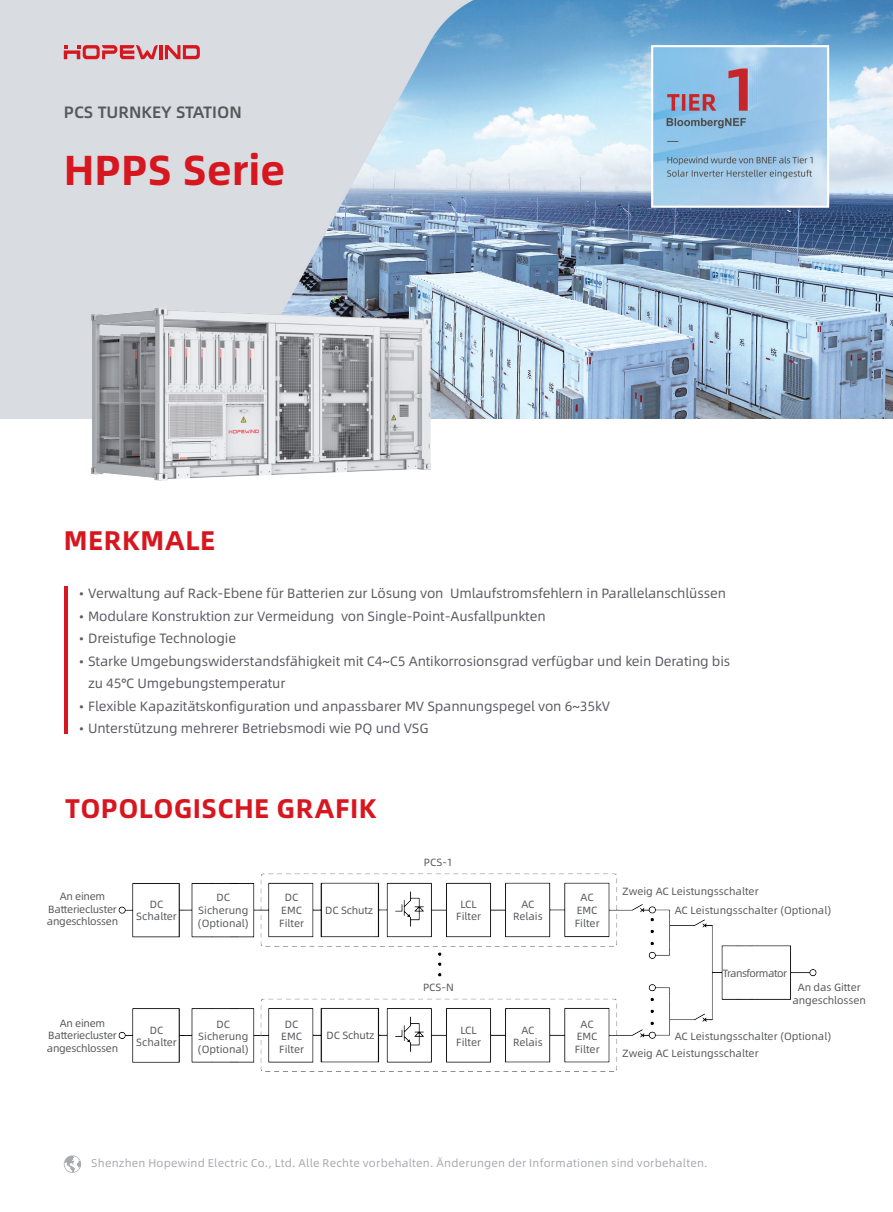
<style>
.page{position:relative;width:893px;height:1212px;background:#fff}
.page>*{position:absolute;margin:0;border:0;box-sizing:border-box;transform-origin:0 0}
.t1{font:700 42px "Alibaba Sans";color:#d7171f}
.t2{font:700 27px "Alibaba Sans";letter-spacing:.015em;color:#d7171f}
.t3{font:500 16.5px "Alibaba Sans";color:#57585a}
.t4{font:13.5px/22.5px "Alibaba Sans";letter-spacing:-.01em;color:#5e5b63}
.t5{font:11.25px "Alibaba Sans";letter-spacing:.015em;color:#a8a9ad}
.t6{font:10.5px/12.6px "Alibaba Sans";color:#57585a;text-align:center}
.t7{font:10.5px/12.6px "Alibaba Sans";letter-spacing:-.025em;color:#57585a;text-align:center}
.t8{font:10.5px "Alibaba Sans";letter-spacing:-.05em;color:#57585a}
</style>
<div class="page">
<svg style="left:64px;top:1155px;width:17px;height:18px"></svg>
<img style="left:118px;top:873px;width:698px;height:199px">
<img style="left:0;top:0;width:893px;height:419px">
<hr style="left:159px;top:45px;width:3px;height:14px;background:#d7171f">
<svg style="left:165px;top:45px;width:35px;height:14px"></svg>
<svg style="left:64px;top:45px;width:94px;height:14px"></svg>
<hr style="left:64px;top:586px;width:4px;height:147px;background:#d7171f">
<img style="left:654px;top:48px;width:172px;height:157px">
<div style="left:651px;top:45px;width:178px;height:163px;border:2px solid #fff"></div>
<img style="left:70px;top:284px;width:384px;height:197px">
<p class="t3" style="left:64px;top:99px;width:179px">PCS TURNKEY STATION</p>
<p class="t1" style="left:64px;top:137px;width:223px">HPPS Serie</p>
<p class="t2" style="left:64px;top:519px;width:153px">MERKMALE</p>
<p class="t4" style="left:80px;top:582px;width:648px">• Verwaltung auf Rack-Ebene für Batterien zur Lösung von Umlaufstromsfehlern in Parallelanschlüssen</p>
<p class="t4" style="left:80px;top:604px;width:468px">• Modulare Konstruktion zur Vermeidung von Single-Point-Ausfallpunkten</p>
<p class="t4" style="left:80px;top:627px;width:158px">• Dreistufige Technologie</p>
<p class="t4" style="left:88px;top:649px;width:644px;text-indent:-9px">• Starke Umgebungswiderstandsfähigkeit mit C4~C5 Antikorrosionsgrad verfügbar und kein Derating bis zu 45°C Umgebungstemperatur</p>
<p class="t4" style="left:80px;top:694px;width:532px">• Flexible Kapazitätskonfiguration und anpassbarer MV Spannungspegel von 6~35kV</p>
<p class="t4" style="left:80px;top:717px;width:351px">• Unterstützung mehrerer Betriebsmodi wie PQ und VSG</p>
<p class="t2" style="left:65px;top:787px;width:313px">TOPOLOGISCHE GRAFIK</p>
<p class="t6" style="left:424px;top:855px;width:31px">PCS-1</p>
<p class="t7" style="left:47px;top:889px;width:73px">An einem<br>Batteriecluster angeschlossen</p>
<p class="t6" style="left:136px;top:897px;width:42px">DC<br>Schalter</p>
<p class="t6" style="left:198px;top:891px;width:52px">DC<br>Sicherung (Optional)</p>
<p class="t7" style="left:47px;top:1016px;width:73px">An einem<br>Batteriecluster angeschlossen</p>
<p class="t6" style="left:136px;top:1023px;width:42px">DC<br>Schalter</p>
<p class="t6" style="left:198px;top:1017px;width:52px">DC<br>Sicherung (Optional)</p>
<p class="t6" style="left:279px;top:891px;width:26px">DC<br>EMC<br>Filter</p>
<p class="t6" style="left:279px;top:1017px;width:26px">DC<br>EMC<br>Filter</p>
<p class="t6" style="left:622px;top:884px;width:138px">Zweig AC Leistungsschalter</p>
<p class="t6" style="left:575px;top:891px;width:26px">AC<br>EMC<br>Filter</p>
<p class="t6" style="left:456px;top:897px;width:26px">LCL<br>Filter</p>
<p class="t6" style="left:513px;top:897px;width:31px">AC<br>Relais</p>
<p class="t6" style="left:325px;top:903px;width:50px">DC Schutz</p>
<p class="t6" style="left:675px;top:903px;width:158px">AC Leistungsschalter (Optional)</p>
<p class="t6" style="left:327px;top:1028px;width:50px">DC Schutz</p>
<p class="t6" style="left:423px;top:980px;width:32px">PCS-N</p>
<p class="t6" style="left:456px;top:1023px;width:26px">LCL<br>Filter</p>
<p class="t6" style="left:513px;top:1023px;width:31px">AC<br>Relais</p>
<p class="t6" style="left:575px;top:1017px;width:26px">AC<br>EMC<br>Filter</p>
<p class="t8" style="left:723px;top:965px;width:66px">Transformator</p>
<p class="t6" style="left:793px;top:980px;width:75px">An das Gitter angeschlossen</p>
<p class="t6" style="left:675px;top:1029px;width:158px">AC Leistungsschalter (Optional)</p>
<p class="t6" style="left:622px;top:1047px;width:138px">Zweig AC Leistungsschalter</p>
<p class="t5" style="left:91px;top:1154px;width:618px">Shenzhen Hopewind Electric Co., Ltd. Alle Rechte vorbehalten. Änderungen der Informationen sind vorbehalten.</p>
</div>
